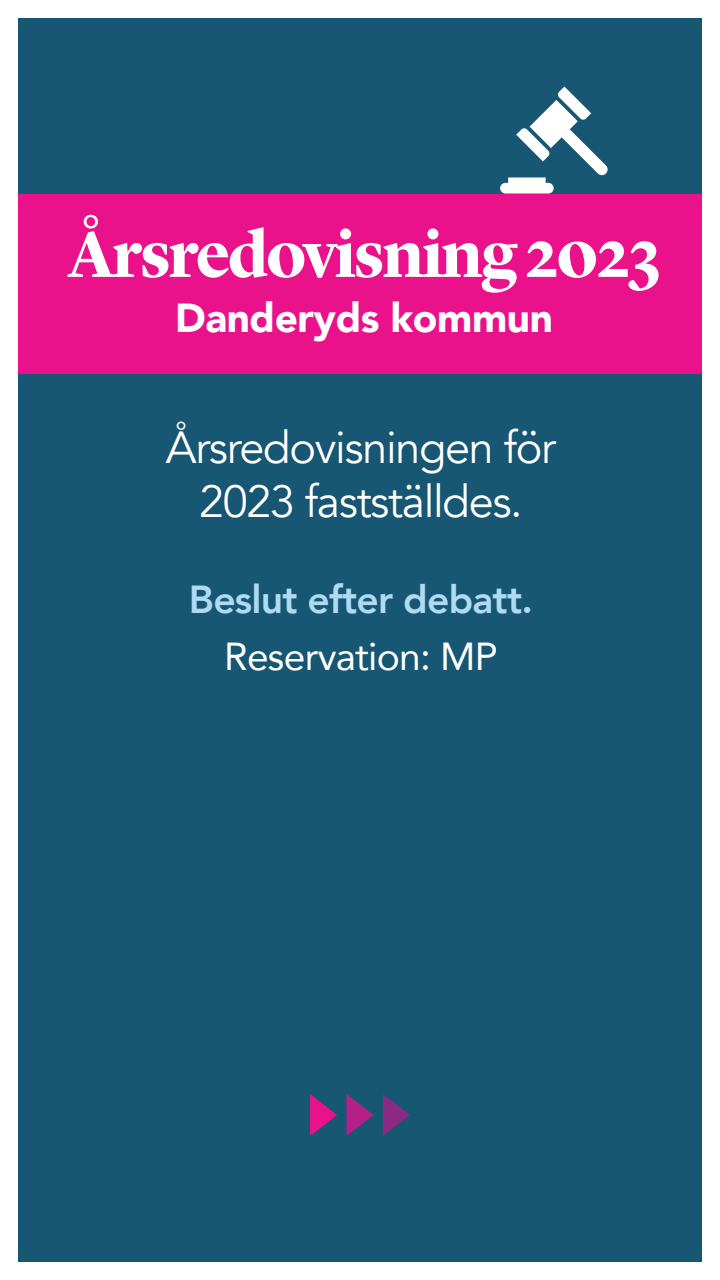
<style>
.page{position:relative;width:720px;height:1280px;background:#fff}
.page>*{position:absolute;margin:0;border:0;box-sizing:border-box;transform-origin:0 0}
.t1{font:700 66.5px "Lyon Display";letter-spacing:-.03em;color:#fff}
.t2{font:45px/54px "Avenir";letter-spacing:-.03em;color:#fff;text-align:center}
.t3{font:900 40.5px "Avenir";letter-spacing:-.01em;color:#fff}
.t4{font:800 39px "Avenir";letter-spacing:-.02em;color:#afdaf4}
.t5{font:39px "Avenir";letter-spacing:-.02em;color:#fff}
</style>
<div class="page">
<div style="left:18px;top:18px;width:684px;height:1244px;background:#175773"></div>
<div style="left:18px;top:195px;width:684px;height:179px;background:#ea128a"></div>
<div style="left:500px;top:183px;width:54px;height:11px;background:#fff;border-radius:5px"></div>
<svg style="left:516px;top:87px;width:92px;height:89px"></svg>
<svg style="left:347px;top:1094px;width:27px;height:42px"></svg>
<svg style="left:310px;top:1094px;width:27px;height:42px"></svg>
<svg style="left:383px;top:1094px;width:27px;height:42px"></svg>
<h1 class="t1" style="left:68px;top:205px;width:594px">Årsredovisning 2023</h1>
<p class="t3" style="left:175px;top:284px;width:379px">Danderyds kommun</p>
<p class="t2" style="left:166px;top:421px;width:392px">Årsredovisningen för<br>2023 fastställdes.</p>
<p class="t4" style="left:189px;top:570px;width:346px">Beslut efter debatt.</p>
<p class="t5" style="left:224px;top:625px;width:275px">Reservation: MP</p>
</div>
